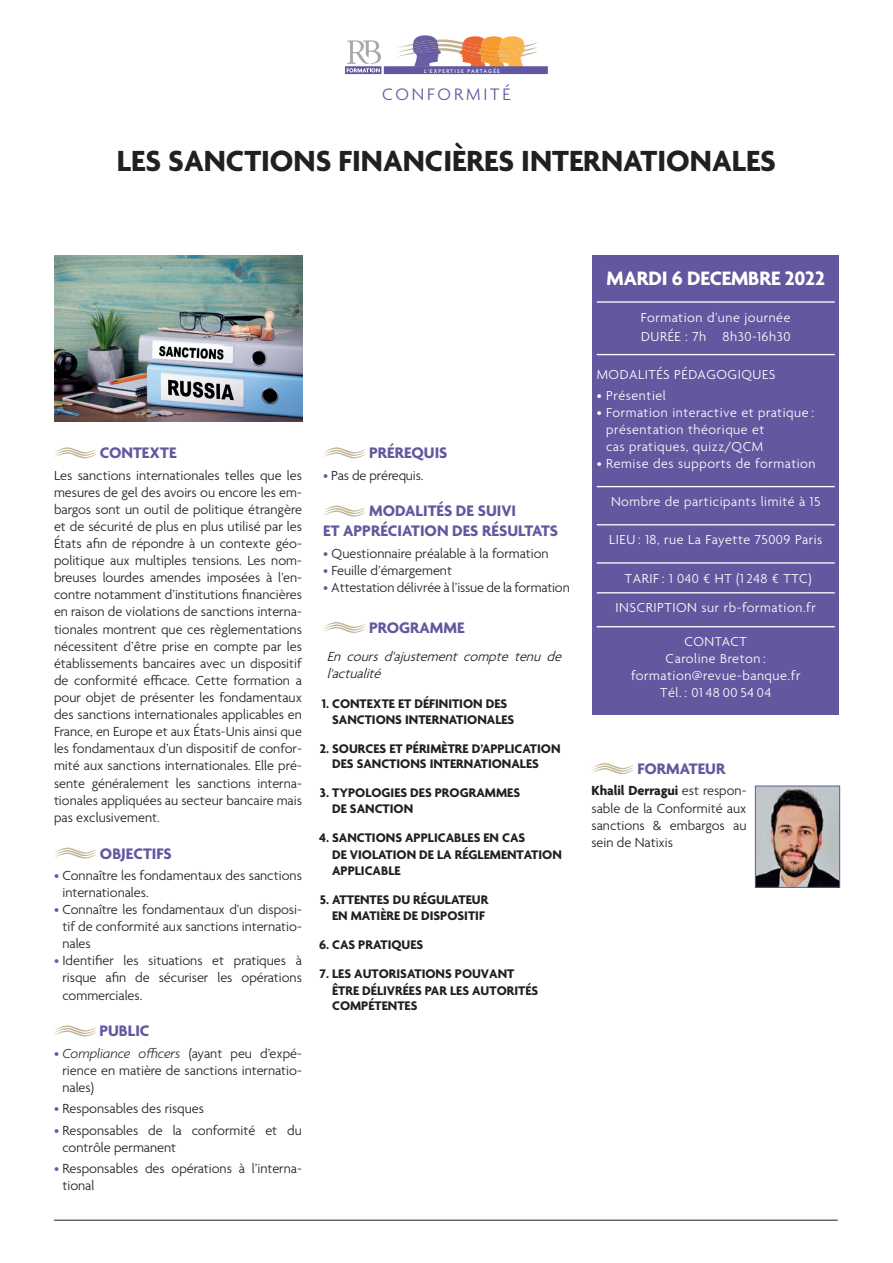
<style>
.page{position:relative;width:893px;height:1263px;background:#fff}
.page>*{position:absolute;margin:0;border:0;box-sizing:border-box;transform-origin:0 0}
.t1{font:700 31.5px "Agenda";color:#231f20}
.t2{font:700 21px "Agenda";letter-spacing:-.01em;color:#fff}
.t3{font:300 18px "Agenda";letter-spacing:.16em;color:#62589f}
.t4{font:700 16.5px/19.8px "Agenda";color:#62589f;text-align:center}
.t5{font:300 14.25px/17.1px "Agenda";color:#231f20;text-align:justify}
.t6{font:italic 300 14.25px/17.1px "Agenda";color:#231f20}
.t7{font:300 14.1px/17px "Agenda";letter-spacing:.04em;color:#fff}
.t8{font:700 13.5px/15.5px "Agenda";color:#231f20}
.t9{font:500 5.85px "Agenda";letter-spacing:.2em;color:#fff}
.s1{color:#62589f}
.s2{font-style:italic}
.s3{font-weight:700}
</style>
<div class="page">
<svg style="left:398px;top:35px;width:139px;height:31px"></svg>
<svg style="left:345px;top:66px;width:36px;height:8px"></svg>
<div style="left:384px;top:66px;width:164px;height:8px;background:#61589f"></div>
<svg style="left:347px;top:40px;width:34px;height:32px"></svg>
<hr style="left:54px;top:1220px;width:784px;height:1px;background:#231f20">
<svg style="left:592px;top:763px;width:42px;height:11px"></svg>
<img style="left:757px;top:788px;width:81px;height:98px">
<div style="left:755px;top:786px;width:85px;height:102px;border:1px solid #62589f"></div>
<svg style="left:55px;top:447px;width:41px;height:11px"></svg>
<svg style="left:55px;top:847px;width:41px;height:12px"></svg>
<svg style="left:55px;top:1025px;width:41px;height:11px"></svg>
<div style="left:592px;top:255px;width:247px;height:459px;background:#62589f"></div>
<hr style="left:597px;top:301px;width:238px;height:2px;background:#fff">
<hr style="left:597px;top:354px;width:238px;height:1px;background:#fff">
<hr style="left:597px;top:486px;width:238px;height:1px;background:#fff">
<hr style="left:597px;top:524px;width:238px;height:1px;background:#fff">
<hr style="left:597px;top:562px;width:238px;height:2px;background:#fff">
<hr style="left:597px;top:592px;width:238px;height:1px;background:#fff">
<hr style="left:597px;top:626px;width:238px;height:1px;background:#fff">
<svg style="left:324px;top:447px;width:41px;height:11px"></svg>
<svg style="left:324px;top:505px;width:41px;height:12px"></svg>
<svg style="left:324px;top:622px;width:41px;height:11px"></svg>
<img style="left:54px;top:255px;width:248px;height:167px">
<p class="t9" style="left:424px;top:68px;width:77px">L'EXPERTISE PARTAGÉE</p>
<p class="t3" style="left:382px;top:84px;width:130px">CONFORMITÉ</p>
<p class="t1" style="left:117px;top:144px;width:660px">LES SANCTIONS FINANCIÈRES INTERNATIONALES</p>
<p class="t4" style="left:100px;top:444px;width:78px">CONTEXTE</p>
<p class="t5" style="left:54px;top:467px;width:249px">Les sanctions internationales telles que les mesures de gel des avoirs ou encore les em&shy;bargos sont un outil de politique étrangère et de sécurité de plus en plus utilisé par les États afin de répondre à un contexte géo&shy;politique aux multiples tensions. Les nom&shy;breuses lourdes amendes imposées à l’en&shy;contre notamment d’institutions financières en raison de violations de sanctions interna&shy;tionales montrent que ces règlementations nécessitent d’être prise en compte par les établissements bancaires avec un dispositif de conformité efficace. Cette formation a pour objet de présenter les fondamentaux des sanctions internationales applicables en France, en Europe et aux États-Unis ainsi que les fondamentaux d’un dispositif de confor&shy;mité aux sanctions internationales. Elle pré&shy;sente généralement les sanctions interna&shy;tionales appliquées au secteur bancaire mais pas exclusivement.</p>
<p class="t4" style="left:100px;top:844px;width:73px">OBJECTIFS</p>
<p class="t5" style="left:62px;top:868px;width:241px;text-indent:-8px"><span class="s1">•</span> Connaître les fondamentaux des sanctions internationales.</p>
<p class="t5" style="left:62px;top:902px;width:241px;text-indent:-8px"><span class="s1">•</span> Connaître les fondamentaux d’un disposi&shy;tif de conformité aux sanctions internatio&shy;nales</p>
<p class="t5" style="left:62px;top:953px;width:241px;text-indent:-8px"><span class="s1">•</span> Identifier les situations et pratiques à risque afin de sécuriser les opérations commerciales.</p>
<p class="t4" style="left:99px;top:1022px;width:52px">PUBLIC</p>
<p class="t5" style="left:62px;top:1045px;width:241px;text-indent:-8px"><span class="s1">•</span> <span class="s2">Compliance officers</span> (ayant peu d’expé&shy;rience en matière de sanctions internatio&shy;nales)</p>
<p class="t5" style="left:54px;top:1101px;width:151px"><span class="s1">•</span> Responsables des risques</p>
<p class="t5" style="left:62px;top:1122px;width:241px;text-indent:-8px"><span class="s1">•</span> Responsables de la conformité et du contrôle permanent</p>
<p class="t5" style="left:62px;top:1161px;width:241px;text-indent:-8px"><span class="s1">•</span> Responsables des opérations à l’interna&shy;tional</p>
<p class="t4" style="left:369px;top:444px;width:80px">PRÉREQUIS</p>
<p class="t5" style="left:323px;top:467px;width:102px"><span class="s1">•</span> Pas de prérequis.</p>
<p class="t4" style="left:323px;top:502px;width:236px">MODALITÉS DE SUIVI<br>ET APPRÉCIATION DES RÉSULTATS</p>
<p class="t5" style="left:323px;top:545px;width:227px"><span class="s1">•</span> Questionnaire préalable à la formation</p>
<p class="t5" style="left:323px;top:562px;width:130px"><span class="s1">•</span> Feuille d’émargement</p>
<p class="t5" style="left:323px;top:580px;width:248px"><span class="s1">•</span> Attestation délivrée à l’issue de la formation</p>
<p class="t4" style="left:369px;top:619px;width:97px">PROGRAMME</p>
<p class="t6" style="left:327px;top:649px;width:240px">En cours d'ajustement compte tenu de l'actualité</p>
<p class="t8" style="left:332px;top:697px;width:184px;text-indent:-10px">1. CONTEXTE ET DÉFINITION DES<br>SANCTIONS INTERNATIONALES</p>
<p class="t8" style="left:332px;top:741px;width:230px;text-indent:-12px">2. SOURCES ET PÉRIMÈTRE D’APPLICATION<br>DES SANCTIONS INTERNATIONALES</p>
<p class="t8" style="left:332px;top:785px;width:189px;line-height:16.2px;text-indent:-12px">3. TYPOLOGIES DES PROGRAMMES<br>DE SANCTION</p>
<p class="t8" style="left:332px;top:830px;width:231px;line-height:17px;text-indent:-13px">4. SANCTIONS APPLICABLES EN CAS<br>DE VIOLATION DE LA RÉGLEMENTATION</p>
<p class="t8" style="left:332px;top:863px;width:70px">APPLICABLE</p>
<p class="t8" style="left:320px;top:892px;width:170px;line-height:16.2px;text-align:right">5. ATTENTES DU RÉGULATEUR<br>EN MATIÈRE DE DISPOSITIF</p>
<p class="t8" style="left:319px;top:937px;width:106px">6. CAS PRATIQUES</p>
<p class="t8" style="left:332px;top:966px;width:208px;line-height:17px;text-indent:-12px">7. LES AUTORISATIONS POUVANT<br>ÊTRE DÉLIVRÉES PAR LES AUTORITÉS</p>
<p class="t8" style="left:332px;top:999px;width:87px">COMPÉTENTES</p>
<p class="t2" style="left:607px;top:267px;width:220px">MARDI 6 DECEMBRE 2022</p>
<p class="t7" style="left:641px;top:308px;width:151px;line-height:19.5px">Formation d’une journée<br>DURÉE : 7h 8h30-16h30</p>
<p class="t7" style="left:597px;top:367px;width:180px">MODALITÉS PÉDAGOGIQUES</p>
<p class="t7" style="left:597px;top:388px;width:71px">• Présentiel</p>
<p class="t7" style="left:606px;top:405px;width:209px;text-indent:-9px">• Formation interactive et pratique : présentation théorique et<br>cas pratiques, quizz/QCM</p>
<p class="t7" style="left:597px;top:456px;width:220px">• Remise des supports de formation</p>
<p class="t7" style="left:611px;top:494px;width:211px">Nombre de participants limité à 15</p>
<p class="t7" style="left:609px;top:532px;width:215px">LIEU : 18, rue La Fayette 75009 Paris</p>
<p class="t7" style="left:625px;top:571px;width:188px">TARIF : 1 040 € HT (1 248 € TTC)</p>
<p class="t7" style="left:616px;top:600px;width:202px">INSCRIPTION sur rb-formation.fr</p>
<p class="t7" style="left:631px;top:634px;width:171px;text-align:center">CONTACT<br>Caroline Breton : formation@revue-banque.fr<br>Tél. : 01 48 00 54 04</p>
<p class="t4" style="left:637px;top:760px;width:90px">FORMATEUR</p>
<p class="t5" style="left:591px;top:783px;width:157px"><span class="s3">Khalil Derragui</span> est respon&shy;sable de la Conformité aux sanctions &amp; embargos au sein de Natixis</p>
</div>
